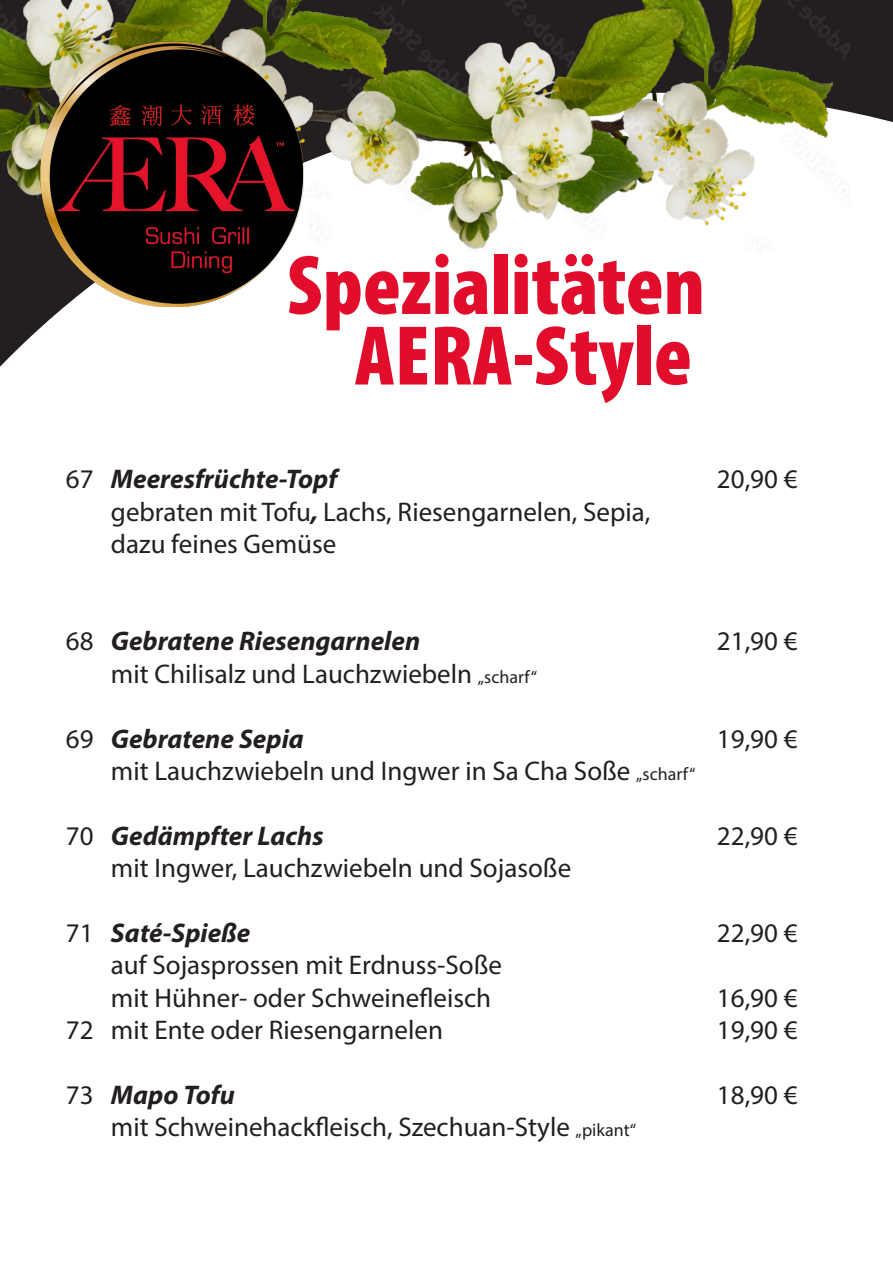
<style>
.page{position:relative;width:893px;height:1263px;background:#fff}
.page>*{position:absolute;margin:0;border:0;box-sizing:border-box;transform-origin:0 0}
.t1{font:900 condensed 85.5px/70.5px "Myriad Pro";color:#e10d2a;text-align:right}
.t2{font:27px/32.4px "Myriad Pro";color:#231f20}
.t3{font:italic 700 27px "Myriad Pro";color:#231f20}
.s1{font-weight:400;font-style:normal}
.s2{font-weight:700;font-style:italic}
.s3{font-size:18px}
</style>
<div class="page">
<svg style="left:0;top:0;width:893px;height:367px"></svg>
<img style="left:309px;top:0;width:540px;height:252px">
<img style="left:0;top:0;width:408px;height:199px">
<img style="left:41px;top:41px;width:263px;height:266px">
<h1 class="t1" style="left:287px;top:248px;width:419px">Spezialitäten<br>AERA-Style</h1>
<p class="t3" style="left:66px;top:462px;width:273px"><span class="s1">67</span> Meeresfrüchte-Topf</p>
<p class="t2" style="left:717px;top:463px;width:82px">20,90 €</p>
<p class="t2" style="left:111px;top:495px;width:541px">gebraten mit Tofu<span class="s2">,</span> Lachs, Riesengarnelen, Sepia, dazu feines Gemüse</p>
<p class="t3" style="left:66px;top:624px;width:356px"><span class="s1">68</span> Gebratene Riesengarnelen</p>
<p class="t2" style="left:717px;top:625px;width:82px">21,90 €</p>
<p class="t2" style="left:111px;top:657px;width:428px">mit Chilisalz und Lauchzwiebeln <span class="s3">„scharf“</span></p>
<p class="t3" style="left:66px;top:721px;width:239px"><span class="s1">69</span> Gebratene Sepia</p>
<p class="t2" style="left:717px;top:722px;width:82px">19,90 €</p>
<p class="t2" style="left:111px;top:754px;width:586px">mit Lauchzwiebeln und Ingwer in Sa Cha Soße <span class="s3">„scharf“</span></p>
<p class="t3" style="left:66px;top:818px;width:259px"><span class="s1">70</span> Gedämpfter Lachs</p>
<p class="t2" style="left:717px;top:819px;width:82px">22,90 €</p>
<p class="t2" style="left:111px;top:851px;width:462px">mit Ingwer, Lauchzwiebeln und Sojasoße</p>
<p class="t3" style="left:66px;top:915px;width:186px"><span class="s1">71</span> Saté-Spieße</p>
<p class="t2" style="left:717px;top:916px;width:82px">22,90 €</p>
<p class="t2" style="left:111px;top:949px;width:393px">auf Sojasprossen mit Erdnuss-Soße mit Hühner- oder Schweinefleisch</p>
<p class="t2" style="left:717px;top:981px;width:82px">16,90 €</p>
<p class="t2" style="left:66px;top:1013px;width:379px">72 mit Ente oder Riesengarnelen</p>
<p class="t2" style="left:717px;top:1013px;width:82px">19,90 €</p>
<p class="t3" style="left:66px;top:1077px;width:170px"><span class="s1">73</span> Mapo Tofu</p>
<p class="t2" style="left:717px;top:1078px;width:82px">18,90 €</p>
<p class="t2" style="left:111px;top:1111px;width:527px">mit Schweinehackfleisch, Szechuan-Style <span class="s3">„pikant“</span></p>
</div>
